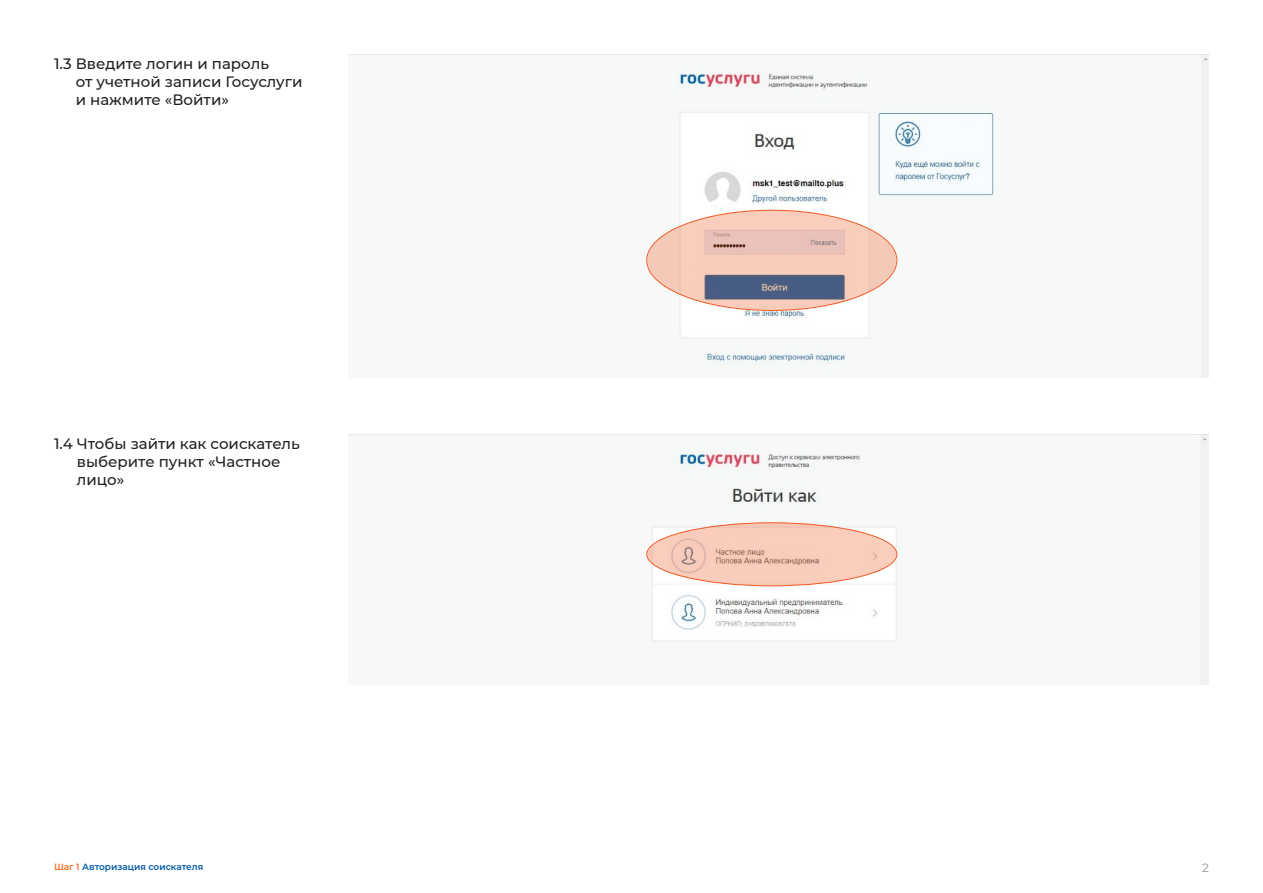
<style>
.page{position:relative;width:1263px;height:893px;background:#fff}
.page>*{position:absolute;margin:0;border:0;box-sizing:border-box;transform-origin:0 0}
.t1{font:500 15px/18px "Montserrat";color:#231f20}
.t2{font:500 12px "Montserrat";color:#a8a9ad}
.t3{font:600 9px "Montserrat";color:#015aaa}
.s1{color:#f36e21}
</style>
<div class="page">
<img style="left:348px;top:54px;width:861px;height:324px">
<img style="left:646px;top:435px;width:563px;height:249px">
<svg style="left:647px;top:210px;width:249px;height:100px;background:#d6b4ad"></svg>
<svg style="left:647px;top:523px;width:249px;height:63px;background:#f5c6b4"></svg>
<p class="t1" style="left:76px;top:54px;width:228px;text-indent:-22px">1.3 Введите логин и пароль<br>от учетной записи Госуслуги и нажмите «Войти»</p>
<p class="t1" style="left:77px;top:434px;width:224px;text-indent:-23px">1.4 Чтобы зайти как соискатель выберите пункт «Частное лицо»</p>
<p class="t3" style="left:54px;top:861px;width:151px"><span class="s1">Шаг 1</span> Авторизация соискателя</p>
<p class="t2" style="left:1202px;top:859px;width:8px">2</p>
</div>
